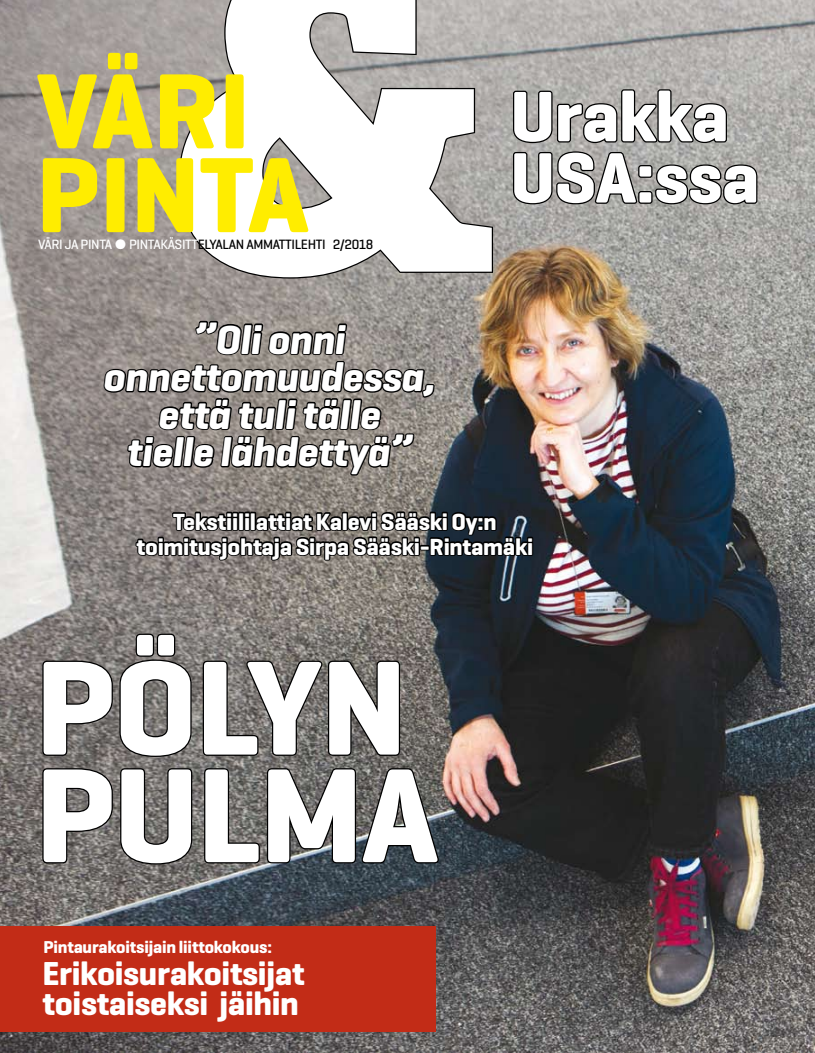
<style>
.page{position:relative;width:815px;height:1053px;background:#fff}
.page>*{position:absolute;margin:0;border:0;box-sizing:border-box;transform-origin:0 0}
.t1{font:800 471.25px "Adelle W01";color:#fff}
.t2{font:700 136.25px/107.5px "Geogrotesque";letter-spacing:-.01em;color:#fff}
.t3{font:700 108.75px/83.8px "Geogrotesque";color:#ffed00}
.t4{font:700 72.5px/61.2px "Geogrotesque";letter-spacing:-.01em;color:#fff}
.t5{font:italic 700 41.25px/37.5px "Geogrotesque";letter-spacing:-.01em;color:#fff;text-align:center}
.t6{font:700 33.75px/30px "Geogrotesque";letter-spacing:-.01em;color:#fff}
.t7{font:700 23.75px/25px "Geogrotesque";letter-spacing:-.01em;color:#fff;text-align:center}
.t8{font:700 17.5px "Geogrotesque";letter-spacing:-.01em;color:#fff}
.t9{font:500 13.75px "Geogrotesque";letter-spacing:-.03em;color:#000}
.s1{color:#fff}
</style>
<div class="page">
<img style="left:0;top:0;width:815px;height:1052px">
<svg style="left:177px;top:0;width:317px;height:280px;background:#a29e9b"></svg>
<svg style="left:512px;top:88px;width:247px;height:118px;background:#898785"></svg>
<svg style="left:41px;top:632px;width:152px;height:126px;background:#6f6b69"></svg>
<svg style="left:201px;top:659px;width:200px;height:98px;background:#696663"></svg>
<svg style="left:41px;top:767px;width:153px;height:98px;background:#686462"></svg>
<svg style="left:203px;top:767px;width:237px;height:97px;background:#5d5e5d"></svg>
<svg style="left:134px;top:510px;width:400px;height:51px;background:#3a3a39"></svg>
<svg style="left:102px;top:319px;width:331px;height:174px;background:#736e69"></svg>
<div style="left:0;top:926px;width:436px;height:106px;background:#c22c17"></div>
<p class="t1" style="left:168px;top:-186px;width:337px">&amp;</p>
<p class="t3" style="left:36px;top:69px;width:274px">VÄRI<br>PINTA</p>
<p class="t9" style="left:38px;top:236px;width:337px"><span class="s1">VÄRI JA PINTA</span> <span class="s1">● PINTAKÄSITT</span>ELYALAN AMMATTILEHTI 2/2018</p>
<p class="t5" style="left:103px;top:320px;width:334px">”Oli onni onnettomuudessa, että tuli tälle<br>tielle lähdettyä”</p>
<p class="t4" style="left:510px;top:86px;width:251px">Urakka<br>USA:ssa</p>
<p class="t7" style="left:137px;top:509px;width:398px">Tekstiililattiat Kalevi Sääski Oy:n toimitusjohtaja Sirpa Sääski-Rintamäki</p>
<p class="t2" style="left:35px;top:654px;width:405px">PÖLYN<br>PULMA</p>
<p class="t8" style="left:43px;top:935px;width:230px">Pintaurakoitsijain liittokokous:</p>
<p class="t6" style="left:43px;top:958px;width:264px">Erikoisurakoitsijat toistaiseksi jäihin</p>
</div>
